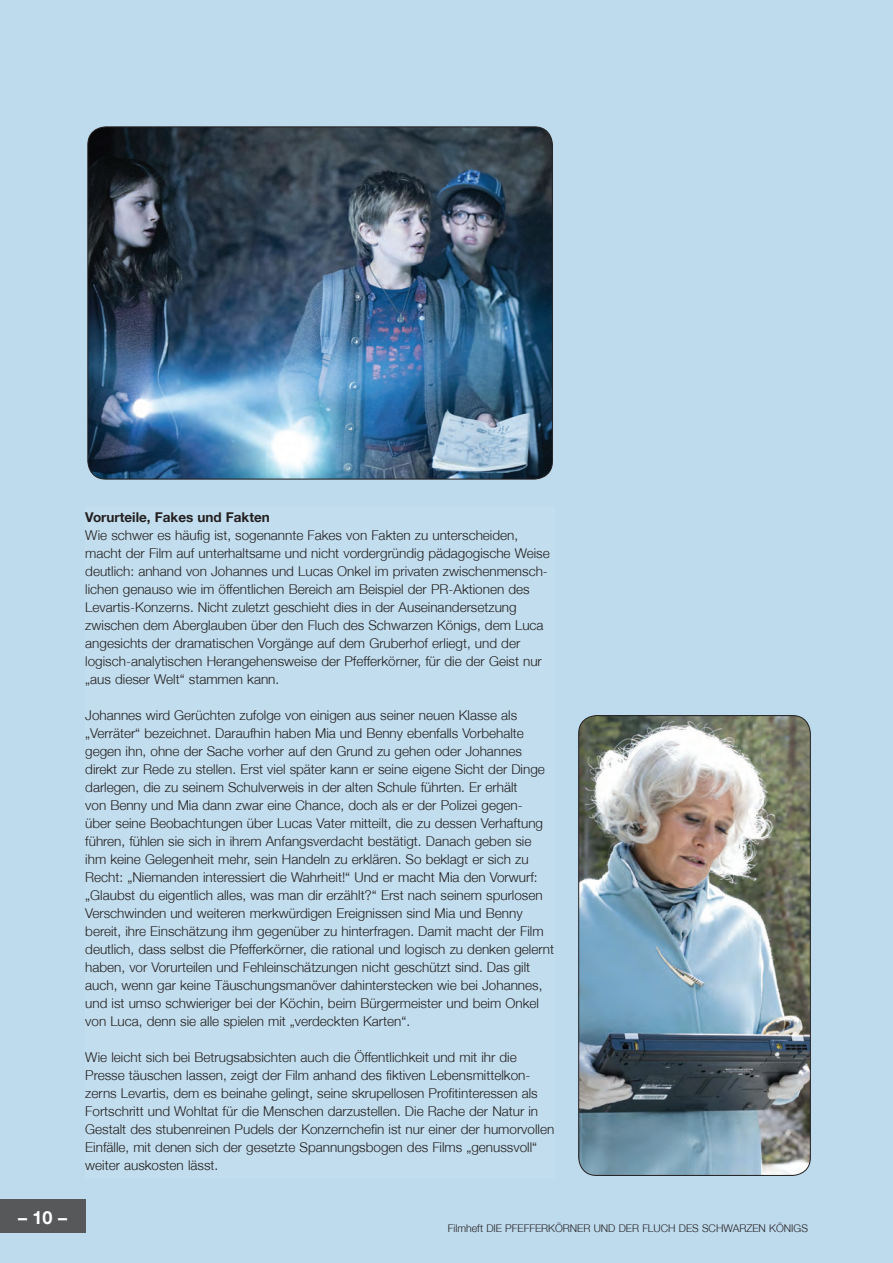
<style>
.page{position:relative;width:893px;height:1263px;background:#bedaed}
.page>*{position:absolute;margin:0;border:0;box-sizing:border-box;transform-origin:0 0}
.t1{font:700 18px "Helvetica Neue";color:#fff}
.t2{font:300 13.5px/18px "Helvetica Neue";color:#231f20}
.t3{font:700 13.5px "Helvetica Neue";color:#231f20}
.t4{font:300 10.65px "Helvetica Neue";color:#231f20}
</style>
<div class="page">
<div style="left:0;top:1199px;width:85px;height:34px;background:#57585a"></div>
<div style="left:85px;top:506px;width:469px;height:672px;background:#c2dded"></div>
<img style="left:579px;top:715px;width:231px;height:460px">
<div style="left:578px;top:715px;width:233px;height:461px;border:1px solid #231f20;border-radius:18px"></div>
<img style="left:88px;top:127px;width:464px;height:352px">
<h1 class="t1" style="left:18px;top:1206px;width:51px">– 10 –</h1>
<p class="t3" style="left:85px;top:509px;width:186px">Vorurteile, Fakes und Fakten</p>
<p class="t2" style="left:85px;top:526px;width:466px">Wie schwer es häufig ist, sogenannte Fakes von Fakten zu unterscheiden, macht der Film auf unterhaltsame und nicht vordergründig pädagogische Weise deutlich: anhand von Johannes und Lucas Onkel im privaten zwischenmensch&shy;lichen genauso wie im öffentlichen Bereich am Beispiel der PR-Aktionen des Levartis-Konzerns. Nicht zuletzt geschieht dies in der Auseinandersetzung zwischen dem Aberglauben über den Fluch des Schwarzen Königs, dem Luca angesichts der dramatischen Vorgänge auf dem Gruberhof erliegt, und der logisch-analytischen Herangehensweise der Pfefferkörner, für die der Geist nur „aus dieser Welt“ stammen kann.</p>
<p class="t2" style="left:85px;top:706px;width:470px">Johannes wird Gerüchten zufolge von einigen aus seiner neuen Klasse als „Verräter“ bezeichnet. Daraufhin haben Mia und Benny ebenfalls Vorbehalte gegen ihn, ohne der Sache vorher auf den Grund zu gehen oder Johannes direkt zur Rede zu stellen. Erst viel später kann er seine eigene Sicht der Dinge darlegen, die zu seinem Schulverweis in der alten Schule führten. Er erhält<br>von Benny und Mia dann zwar eine Chance, doch als er der Polizei gegen-<br>über seine Beobachtungen über Lucas Vater mitteilt, die zu dessen Verhaftung führen, fühlen sie sich in ihrem Anfangsverdacht bestätigt. Danach geben sie ihm keine Gelegenheit mehr, sein Handeln zu erklären. So beklagt er sich zu Recht: „Niemanden interessiert die Wahrheit!“ Und er macht Mia den Vorwurf: „Glaubst du eigentlich alles, was man dir erzählt?“ Erst nach seinem spurlosen Verschwinden und weiteren merkwürdigen Ereignissen sind Mia und Benny bereit, ihre Einschätzung ihm gegenüber zu hinterfragen. Damit macht der Film deutlich, dass selbst die Pfefferkörner, die rational und logisch zu denken gelernt haben, vor Vorurteilen und Fehleinschätzungen nicht geschützt sind. Das gilt auch, wenn gar keine Täuschungsmanöver dahinterstecken wie bei Johannes, und ist umso schwieriger bei der Köchin, beim Bürgermeister und beim Onkel von Luca, denn sie alle spielen mit „verdeckten Karten“.</p>
<p class="t2" style="left:85px;top:1048px;width:471px">Wie leicht sich bei Betrugsabsichten auch die Öffentlichkeit und mit ihr die Presse täuschen lassen, zeigt der Film anhand des fiktiven Lebensmittelkon&shy;zerns Levartis, dem es beinahe gelingt, seine skrupellosen Profitinteressen als Fortschritt und Wohltat für die Menschen darzustellen. Die Rache der Natur in Gestalt des stubenreinen Pudels der Konzernchefin ist nur einer der humorvollen Einfälle, mit denen sich der gesetzte Spannungsbogen des Films „genussvoll“ weiter auskosten lässt.</p>
<p class="t4" style="left:448px;top:1221px;width:361px">Filmheft DIE PFEFFERKÖRNER UND DER FLUCH DES SCHWARZEN KÖNIGS</p>
</div>
